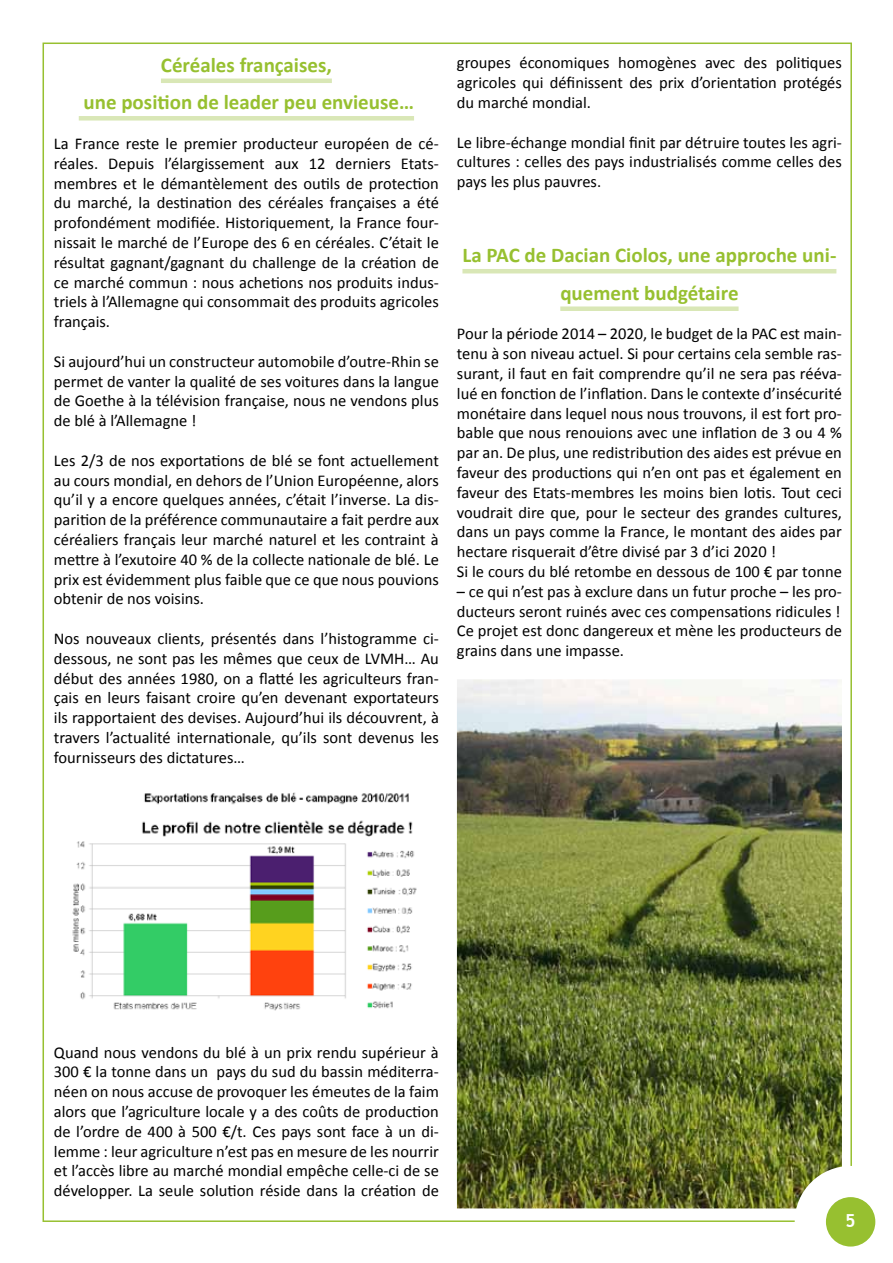
<style>
.page{position:relative;width:893px;height:1263px;background:#fff}
.page>*{position:absolute;margin:0;border:0;box-sizing:border-box;transform-origin:0 0}
.t1{font:700 21px/37.5px "Calibri";color:#97c030;text-align:center}
.t2{font:700 18px "Trebuchet MS";color:#fff}
.t3{font:16.5px/19.8px "Calibri";color:#000;text-align:justify}
</style>
<div class="page">
<hr style="left:161px;top:79px;width:171px;height:4px;background:#d9e7b6">
<div style="left:79px;top:116px;width:335px;height:5px;background:#d9e7b6"></div>
<img style="left:72px;top:792px;width:345px;height:219px">
<hr style="left:462px;top:269px;width:374px;height:4px;background:#d9e7b6">
<div style="left:560px;top:306px;width:179px;height:5px;background:#d9e7b6"></div>
<img style="left:457px;top:679px;width:385px;height:529px">
<svg style="left:795px;top:1166px;width:81px;height:81px"></svg>
<p class="t1" style="left:84px;top:46px;width:332px">Céréales françaises,<br>une position de leader peu envieuse…</p>
<p class="t3" style="left:54px;top:134px;width:386px">La France reste le premier producteur européen de cé&shy;réales. Depuis l’élargissement aux 12 derniers Etats&shy;membres et le démantèlement des outils de protection du marché, la destination des céréales françaises a été profondément modifiée. Historiquement, la France four&shy;nissait le marché de l’Europe des 6 en céréales. C’était le résultat gagnant/gagnant du challenge de la création de ce marché commun : nous achetions nos produits indus&shy;triels à l’Allemagne qui consommait des produits agricoles français.</p>
<p class="t3" style="left:54px;top:351px;width:387px">Si aujourd’hui un constructeur automobile d’outre-Rhin se permet de vanter la qualité de ses voitures dans la langue de Goethe à la télévision française, nous ne vendons plus de blé à l’Allemagne !</p>
<p class="t3" style="left:54px;top:450px;width:386px">Les 2/3 de nos exportations de blé se font actuellement au cours mondial, en dehors de l’Union Européenne, alors qu’il y a encore quelques années, c’était l’inverse. La dis&shy;parition de la préférence communautaire a fait perdre aux céréaliers français leur marché naturel et les contraint à mettre à l’exutoire 40 % de la collecte nationale de blé. Le prix est évidemment plus faible que ce que nous pouvions obtenir de nos voisins.</p>
<p class="t3" style="left:54px;top:629px;width:386px">Nos nouveaux clients, présentés dans l’histogramme ci&shy;dessous, ne sont pas les mêmes que ceux de LVMH… Au début des années 1980, on a flatté les agriculteurs fran&shy;çais en leurs faisant croire qu’en devenant exportateurs ils rapportaient des devises. Aujourd’hui ils découvrent, à travers l’actualité internationale, qu’ils sont devenus les fournisseurs des dictatures…</p>
<p class="t3" style="left:457px;top:53px;width:387px">groupes économiques homogènes avec des politiques agricoles qui définissent des prix d’orientation protégés du marché mondial.</p>
<p class="t3" style="left:457px;top:132px;width:386px">Le libre-échange mondial finit par détruire toutes les agri&shy;cultures : celles des pays industrialisés comme celles des pays les plus pauvres.</p>
<p class="t1" style="left:462px;top:236px;width:375px">La PAC de Dacian Ciolos, une approche uni&shy;quement budgétaire</p>
<p class="t3" style="left:457px;top:324px;width:387px;text-align:left">Pour la période 2014 – 2020, le budget de la PAC est main&shy;tenu à son niveau actuel. Si pour certains cela semble ras&shy;surant, il faut en fait comprendre qu’il ne sera pas rééva&shy;lué en fonction de l’inflation. Dans le contexte d’insécurité monétaire dans lequel nous nous trouvons, il est fort pro&shy;bable que nous renouions avec une inflation de 3 ou 4 % par an. De plus, une redistribution des aides est prévue en faveur des productions qui n’en ont pas et également en faveur des Etats-membres les moins bien lotis. Tout ceci voudrait dire que, pour le secteur des grandes cultures, dans un pays comme la France, le montant des aides par hectare risquerait d’être divisé par 3 d’ici 2020 !<br>Si le cours du blé retombe en dessous de 100 € par tonne</p>
<p class="t3" style="left:457px;top:581px;width:386px">– ce qui n’est pas à exclure dans un futur proche – les pro&shy;ducteurs seront ruinés avec ces compensations ridicules !<br>Ce projet est donc dangereux et mène les producteurs de grains dans une impasse.</p>
<p class="t3" style="left:54px;top:1042px;width:386px">Quand nous vendons du blé à un prix rendu supérieur à 300 € la tonne dans un pays du sud du bassin méditerra&shy;néen on nous accuse de provoquer les émeutes de la faim alors que l’agriculture locale y a des coûts de production de l’ordre de 400 à 500 €/t. Ces pays sont face à un di&shy;lemme : leur agriculture n’est pas en mesure de les nourrir et l’accès libre au marché mondial empêche celle-ci de se développer. La seule solution réside dans la création de</p>
<p class="t2" style="left:845px;top:1209px;width:12px">5</p>
</div>
